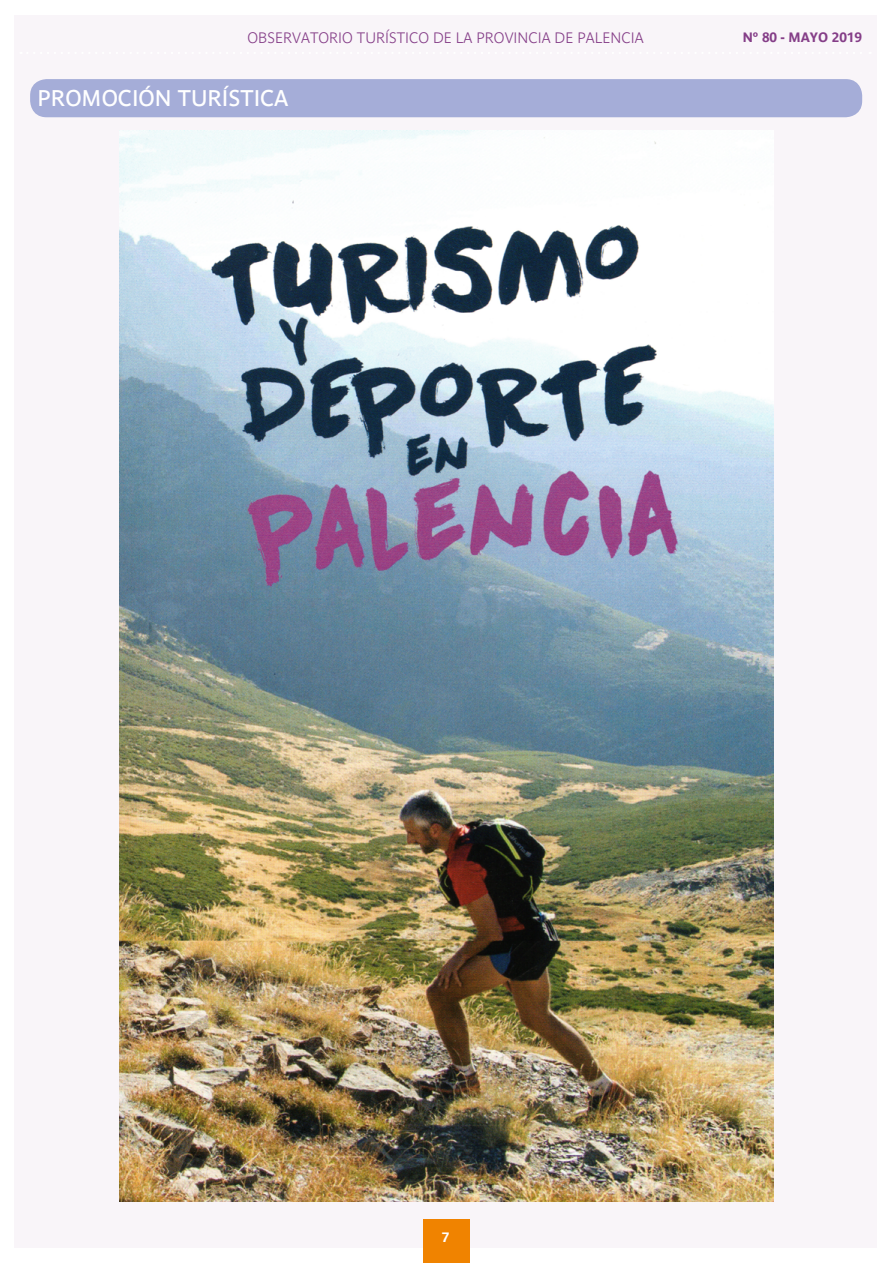
<style>
.page{position:relative;width:893px;height:1263px;background:#fff}
.page>*{position:absolute;margin:0;border:0;box-sizing:border-box;transform-origin:0 0}
.t1{font:22.5px "Parisine";color:#fff}
.t2{font:700 15px "Parisine Clair";color:#853e88}
.t3{font:700 13.5px "Parisine";color:#853e88}
.t4{font:700 13.5px "Parisine";color:#fff}
</style>
<div class="page">
<div style="left:14px;top:15px;width:863px;height:1232px;background:#f9f5f9"></div>
<div style="left:30px;top:79px;width:832px;height:38px;background:#a5add8;border-radius:16px"></div>
<div style="left:423px;top:1219px;width:47px;height:44px;background:#f08300"></div>
<img style="left:119px;top:130px;width:655px;height:1071px">
<p class="t2" style="left:248px;top:29px;width:398px">OBSERVATORIO TURÍSTICO DE LA PROVINCIA DE PALENCIA</p>
<h1 class="t1" style="left:38px;top:85px;width:252px">PROMOCIÓN TURÍSTICA</h1>
<p class="t3" style="left:743px;top:29px;width:121px">Nº 80 - MAYO 2019</p>
<p class="t4" style="left:442px;top:1229px;width:9px">7</p>
</div>
